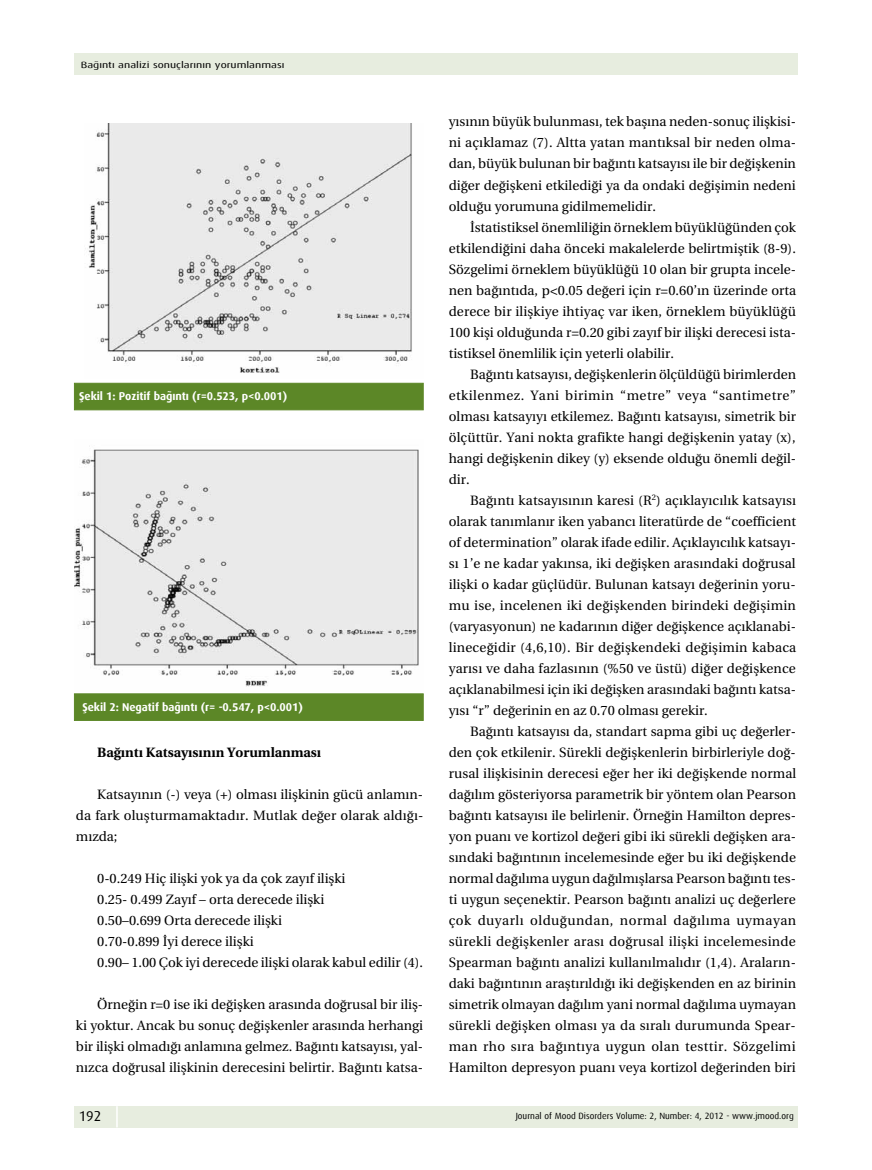
<style>
.page{position:relative;width:872px;height:1170px;background:#fff}
.page>*{position:absolute;margin:0;border:0;box-sizing:border-box;transform-origin:0 0}
.t1{font:14.25px "Dax";color:#000}
.t2{font:13.5px/21px "Utopia Medium Tr";color:#000;text-align:justify}
.t3{font:13.5px "Utopia Bold Tr";color:#000}
.t4{font:700 11.25px "Dax";letter-spacing:-.005em;color:#fff}
.t5{font:9px "Dax";color:#000}
.t6{font:9px "Dax";color:#000;scale:1.3 1}
</style>
<div class="page">
<div style="left:74px;top:1106px;width:723px;height:21px;background:#e7eddf"></div>
<hr style="left:116px;top:1106px;width:2px;height:21px;background:#fff">
<div style="left:74px;top:53px;width:723px;height:21px;background:#e7eddf"></div>
<img style="left:85px;top:124px;width:327px;height:249px">
<div style="left:74px;top:383px;width:349px;height:27px;background:#5c8727;border:1px solid #5c8727"></div>
<img style="left:74px;top:449px;width:345px;height:238px">
<div style="left:74px;top:693px;width:349px;height:27px;background:#5c8727;border:1px solid #5c8727"></div>
<p class="t6" style="left:81px;top:59px;width:158px">Bağıntı analizi sonuçlarının yorumlanması</p>
<p class="t4" style="left:79px;top:389px;width:210px">Şekil 1: Pozitif bağıntı (r=0.523, p&lt;0.001)</p>
<p class="t4" style="left:82px;top:700px;width:222px">Şekil 2: Negatif bağıntı (r= -0.547, p&lt;0.001)</p>
<p class="t3" style="left:97px;top:744px;width:225px">Bağıntı Katsayısının Yorumlanması</p>
<p class="t2" style="left:76px;top:783px;width:349px;text-indent:21px">Katsayının (-) veya (+) olması ilişkinin gücü anlamın&shy;da fark oluşturmamaktadır. Mutlak değer olarak aldığı&shy;mızda;</p>
<p class="t2" style="left:97px;top:867px;width:327px;text-align:left">0-0.249 Hiç ilişki yok ya da çok zayıf ilişki<br>0.25- 0.499 Zayıf – orta derecede ilişki<br>0.50–0.699 Orta derecede ilişki<br>0.70-0.899 İyi derece ilişki<br>0.90– 1.00 Çok iyi derecede ilişki olarak kabul edilir (4).</p>
<p class="t2" style="left:76px;top:993px;width:349px;text-indent:21px">Örneğin r=0 ise iki değişken arasında doğrusal bir iliş&shy;ki yoktur. Ancak bu sonuç değişkenler arasında herhangi bir ilişki olmadığı anlamına gelmez. Bağıntı katsayısı, yal&shy;nızca doğrusal ilişkinin derecesini belirtir. Bağıntı katsa-</p>
<p class="t2" style="left:449px;top:111px;width:349px">yısının büyük bulunması, tek başına neden-sonuç ilişkisi&shy;ni açıklamaz (7). Altta yatan mantıksal bir neden olma&shy;dan, büyük bulunan bir bağıntı katsayısı ile bir değişkenin diğer değişkeni etkilediği ya da ondaki değişimin nedeni olduğu yorumuna gidilmemelidir.</p>
<p class="t2" style="left:449px;top:216px;width:349px;text-indent:21px">İstatistiksel önemliliğin örneklem büyüklüğünden çok etkilendiğini daha önceki makalelerde belirtmiştik (8-9).<br>Sözgelimi örneklem büyüklüğü 10 olan bir grupta incele&shy;nen bağıntıda, p&lt;0.05 değeri için r=0.60’ın üzerinde orta derece bir ilişkiye ihtiyaç var iken, örneklem büyüklüğü 100 kişi olduğunda r=0.20 gibi zayıf bir ilişki derecesi ista&shy;tistiksel önemlilik için yeterli olabilir.</p>
<p class="t2" style="left:449px;top:363px;width:349px;text-indent:21px">Bağıntı katsayısı, değişkenlerin ölçüldüğü birimlerden etkilenmez. Yani birimin “metre” veya “santimetre” olması katsayıyı etkilemez. Bağıntı katsayısı, simetrik bir ölçüttür. Yani nokta grafikte hangi değişkenin yatay (x), hangi değişkenin dikey (y) eksende olduğu önemli değil&shy;dir.</p>
<p class="t2" style="left:449px;top:489px;width:349px;text-indent:21px">Bağıntı katsayısının karesi (R<sup>2</sup>) açıklayıcılık katsayısı olarak tanımlanır iken yabancı literatürde de “coefficient of determination” olarak ifade edilir. Açıklayıcılık katsayı&shy;sı 1’e ne kadar yakınsa, iki değişken arasındaki doğrusal ilişki o kadar güçlüdür. Bulunan katsayı değerinin yoru&shy;mu ise, incelenen iki değişkenden birindeki değişimin (varyasyonun) ne kadarının diğer değişkence açıklanabi&shy;lineceğidir (4,6,10). Bir değişkendeki değişimin kabaca yarısı ve daha fazlasının (%50 ve üstü) diğer değişkence açıklanabilmesi için iki değişken arasındaki bağıntı katsa&shy;yısı “r” değerinin en az 0.70 olması gerekir.</p>
<p class="t2" style="left:449px;top:720px;width:349px;text-indent:21px">Bağıntı katsayısı da, standart sapma gibi uç değerler&shy;den çok etkilenir. Sürekli değişkenlerin birbirleriyle doğ&shy;rusal ilişkisinin derecesi eğer her iki değişkende normal dağılım gösteriyorsa parametrik bir yöntem olan Pearson bağıntı katsayısı ile belirlenir. Örneğin Hamilton depres&shy;yon puanı ve kortizol değeri gibi iki sürekli değişken ara&shy;sındaki bağıntının incelemesinde eğer bu iki değişkende normal dağılıma uygun dağılmışlarsa Pearson bağıntı tes&shy;ti uygun seçenektir. Pearson bağıntı analizi uç değerlere çok duyarlı olduğundan, normal dağılıma uymayan sürekli değişkenler arası doğrusal ilişki incelemesinde Spearman bağıntı analizi kullanılmalıdır (1,4). Araların&shy;daki bağıntının araştırıldığı iki değişkenden en az birinin simetrik olmayan dağılım yani normal dağılıma uymayan sürekli değişken olması ya da sıralı durumunda Spear&shy;man rho sıra bağıntıya uygun olan testtir. Sözgelimi Hamilton depresyon puanı veya kortizol değerinden biri</p>
<p class="t1" style="left:79px;top:1108px;width:24px">192</p>
<p class="t5" style="left:515px;top:1111px;width:279px">Journal of Mood Disorders Volume: 2, Number: 4, 2012 - www.jmood.org</p>
</div>
